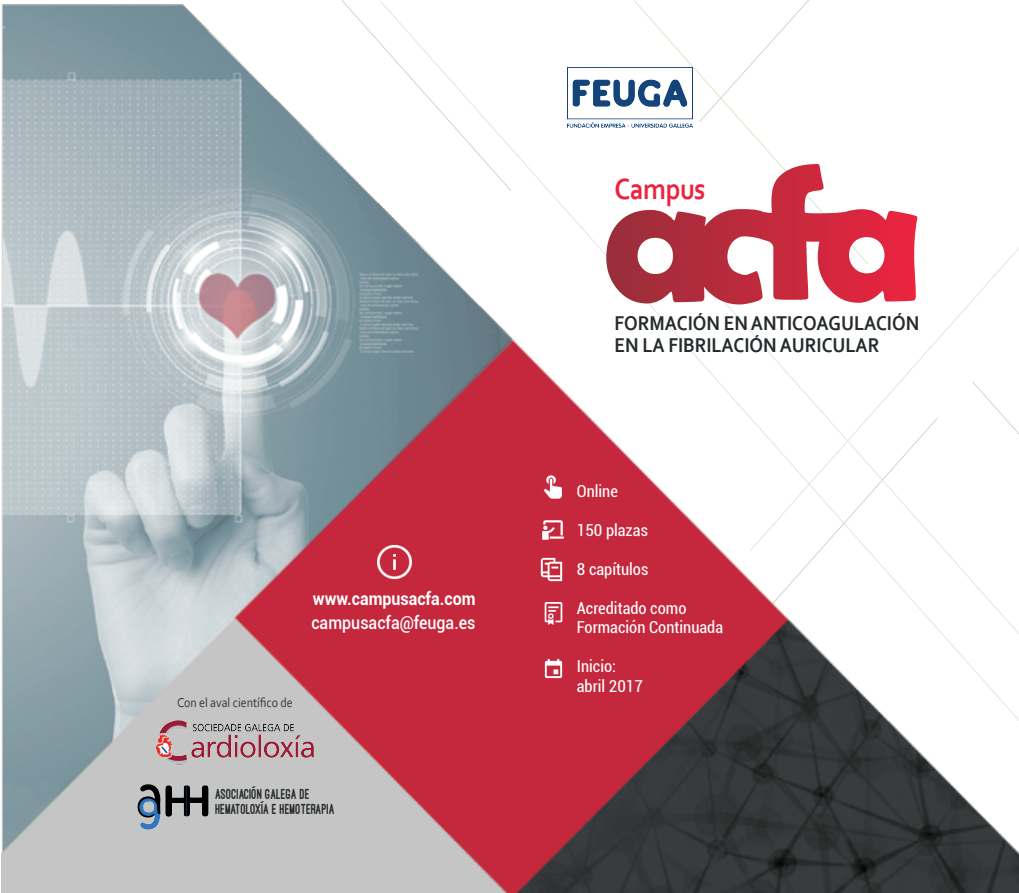
<style>
.page{position:relative;width:1019px;height:893px;background:#fff}
.page>*{position:absolute;margin:0;border:0;box-sizing:border-box;transform-origin:0 0}
.t1{font:700 30.6px "Corbel";letter-spacing:-.02em;color:#ed243f;scale:.88 1}
.t2{font:700 20.85px/22.4px "Corbel";color:#252a2d;scale:.89 1}
.t3{font:500 18px "Roboto";color:#fff;scale:.89 1}
.t4{font:700 18px "Roboto";color:#fff;scale:.89 1}
.t5{font:condensed 16.5px/19.5px "Roboto";color:#fff}
.t6{font:800 15px/15px "Ostrich Sans";color:#292d2f;scale:.89 1}
.t7{font:13.5px "Corbel";color:#35393b;scale:.89 1}
</style>
<div class="page">
<img style="left:2px;top:4px;width:1017px;height:889px">
<svg style="left:606px;top:164px;width:311px;height:141px"></svg>
<img style="left:568px;top:63px;width:125px;height:68px">
<img style="left:540px;top:473px;width:27px;height:27px">
<img style="left:541px;top:518px;width:25px;height:25px">
<img style="left:542px;top:657px;width:23px;height:23px">
<img style="left:542px;top:603px;width:22px;height:21px">
<img style="left:374px;top:541px;width:41px;height:41px">
<img style="left:536px;top:554px;width:31px;height:30px">
<img style="left:155px;top:720px;width:159px;height:45px">
<img style="left:135px;top:782px;width:77px;height:50px">
<p class="t4" style="left:313px;top:586px;width:184px">www.campusacfa.com</p>
<p class="t3" style="left:311px;top:610px;width:186px">campusacfa@feuga.es</p>
<p class="t7" style="left:177px;top:694px;width:132px">Con el aval científico de</p>
<p class="t6" style="left:215px;top:787px;width:136px">ASOCIACIÓN GALEGA DE<br>HEMATOLOXÍA E HEMOTERAPIA</p>
<h1 class="t1" style="left:615px;top:170px;width:105px">Campus</h1>
<p class="t2" style="left:615px;top:311px;width:344px">FORMACIÓN EN ANTICOAGULACIÓN<br>EN LA FIBRILACIÓN AURICULAR</p>
<p class="t5" style="left:577px;top:480px;width:43px">Online</p>
<p class="t5" style="left:577px;top:519px;width:73px">150 plazas</p>
<p class="t5" style="left:577px;top:558px;width:73px">8 capítulos</p>
<p class="t5" style="left:577px;top:597px;width:148px">Acreditado como<br>Formación Continuada</p>
<p class="t5" style="left:577px;top:656px;width:68px">Inicio: abril 2017</p>
</div>
